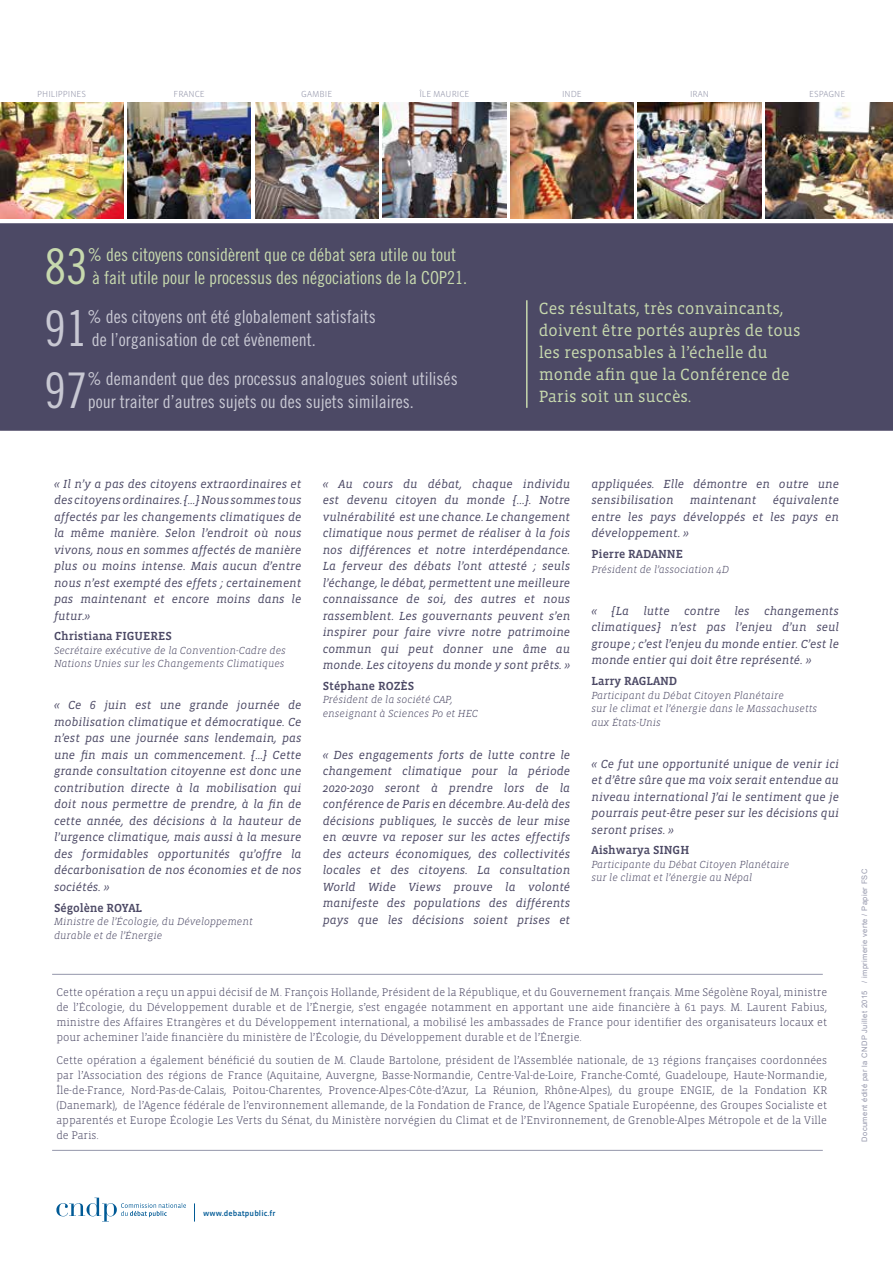
<style>
.page{position:relative;width:893px;height:1263px;background:#fff}
.page>*{position:absolute;margin:0;border:0;box-sizing:border-box;transform-origin:0 0}
.t1{font:49.2px "Trade Gothic Cond Eighteen";color:#c8c8d3}
.t2{font:49.2px "Trade Gothic Cond Eighteen";color:#c7d9ae}
.t3{font:18px/22.5px "Trade Gothic Cond Eighteen";color:#c8c8d3}
.t4{font:18px/22.5px "Trade Gothic Cond Eighteen";color:#c7d9ae}
.t5{font:16.65px/21.9px "Vista Slab OT";color:#c7d9ae}
.t6{font:italic 12px/16.5px "Vista Slab OT";color:#4c4965;text-align:justify}
.t7{font:500 12px "Vista Slab OT";color:#4c4965}
.t8{font:300 11.25px/15px "Vista Slab OT";color:#4c4965;text-align:justify}
.t9{font:italic 300 10.5px/13.5px "Vista Slab OT";color:#4c4965}
.t10{font:300 9px "Vista Sans OT";color:#9496aa}
.t11{font:500 7.8px "Vista Sans OT";letter-spacing:.01em;color:#005a96}
.t12{font:7.5px "Arial";letter-spacing:.05em;color:#9496aa}
</style>
<div class="page">
<div style="left:0;top:223px;width:893px;height:208px;background:#4c4965"></div>
<img style="left:0;top:102px;width:123px;height:116px">
<img style="left:127px;top:102px;width:124px;height:116px">
<img style="left:255px;top:102px;width:124px;height:116px">
<img style="left:383px;top:102px;width:123px;height:116px">
<img style="left:510px;top:102px;width:124px;height:116px">
<img style="left:766px;top:102px;width:127px;height:116px">
<img style="left:638px;top:102px;width:123px;height:116px">
<hr style="left:526px;top:300px;width:2px;height:108px;background:#c7d9ae">
<svg style="left:56px;top:1198px;width:130px;height:23px"></svg>
<svg style="left:194px;top:1203px;width:1px;height:18px"></svg>
<hr style="left:52px;top:974px;width:771px;height:1px;background:#9496aa">
<hr style="left:52px;top:1150px;width:771px;height:1px;background:#9496aa">
<p class="t10" style="left:37px;top:89px;width:50px">PHILIPPINES</p>
<p class="t10" style="left:174px;top:89px;width:33px">FRANCE</p>
<p class="t10" style="left:301px;top:89px;width:32px">GAMBIE</p>
<p class="t10" style="left:419px;top:89px;width:52px">ÎLE MAURICE</p>
<p class="t10" style="left:562px;top:89px;width:21px">INDE</p>
<p class="t10" style="left:690px;top:89px;width:20px">IRAN</p>
<p class="t10" style="left:809px;top:89px;width:38px">ESPAGNE</p>
<h1 class="t2" style="left:44px;top:237px;width:45px">83</h1>
<h2 class="t4" style="left:88px;top:243px;width:380px">% des citoyens considèrent que ce débat sera utile ou tout à fait utile pour le processus des négociations de la COP21.</h2>
<h1 class="t1" style="left:44px;top:299px;width:45px">91</h1>
<h2 class="t3" style="left:88px;top:305px;width:289px">% des citoyens ont été globalement satisfaits de l’organisation de cet évènement.</h2>
<h1 class="t1" style="left:44px;top:361px;width:45px">97</h1>
<h2 class="t3" style="left:88px;top:367px;width:371px">% demandent que des processus analogues soient utilisés pour traiter d’autres sujets ou des sujets similaires.</h2>
<h3 class="t5" style="left:539px;top:298px;width:263px">Ces résultats, très convaincants, doivent être portés auprès de tous les responsables à l’échelle du monde afin que la Conférence de<br>Paris soit un succès.</h3>
<p class="t6" style="left:54px;top:475px;width:249px">« Il n’y a pas des citoyens extraordinaires et des citoyens ordinaires. […] Nous sommes tous affectés par les changements climatiques de la même manière. Selon l’endroit où nous vivons, nous en sommes affectés de manière plus ou moins intense. Mais aucun d’entre nous n’est exempté des effets ; certainement pas maintenant et encore moins dans le futur.»</p>
<p class="t7" style="left:54px;top:630px;width:120px">Christiana FIGUERES</p>
<p class="t9" style="left:54px;top:644px;width:233px">Secrétaire exécutive de la Convention-Cadre des<br>Nations Unies sur les Changements Climatiques</p>
<p class="t6" style="left:54px;top:697px;width:249px">« Ce 6 juin est une grande journée de mobilisation climatique et démocratique. Ce n’est pas une journée sans lendemain, pas une fin mais un commencement. […] Cette grande consultation citoyenne est donc une contribution directe à la mobilisation qui doit nous permettre de prendre, à la fin de cette année, des décisions à la hauteur de l’urgence climatique, mais aussi à la mesure des formidables opportunités qu’offre la décarbonisation de nos économies et de nos sociétés. »</p>
<p class="t7" style="left:54px;top:901px;width:90px">Ségolène ROYAL</p>
<p class="t9" style="left:54px;top:915px;width:200px">Ministre de l’Écologie, du Développement durable et de l’Énergie</p>
<p class="t6" style="left:323px;top:475px;width:249px">« Au cours du débat, chaque individu est devenu citoyen du monde [...]. Notre vulnérabilité est une chance. Le changement climatique nous permet de réaliser à la fois nos différences et notre interdépendance.<br>La ferveur des débats l’ont attesté ; seuls l’échange, le débat, permettent une meilleure connaissance de soi, des autres et nous rassemblent. Les gouvernants peuvent s’en inspirer pour faire vivre notre patrimoine commun qui peut donner une âme au monde. Les citoyens du monde y sont prêts. »</p>
<p class="t7" style="left:323px;top:680px;width:93px">Stéphane ROZÈS</p>
<p class="t9" style="left:323px;top:693px;width:157px">Président de la société CAP, enseignant à Sciences Po et HEC</p>
<p class="t6" style="left:323px;top:747px;width:249px">« Des engagements forts de lutte contre le changement climatique pour la période 2020-2030 seront à prendre lors de la conférence de Paris en décembre. Au-delà des décisions publiques, le succès de leur mise en œuvre va reposer sur les actes effectifs des acteurs économiques, des collectivités locales et des citoyens. La consultation World Wide Views prouve la volonté manifeste des populations des différents pays que les décisions soient prises et</p>
<p class="t6" style="left:591px;top:475px;width:249px">appliquées. Elle démontre en outre une sensibilisation</p>
<p class="t6" style="left:591px;top:492px;width:249px;text-indent:181px">équivalente entre les pays développés et les pays en développement. »</p>
<p class="t7" style="left:591px;top:548px;width:93px">Pierre RADANNE</p>
<p class="t9" style="left:591px;top:563px;width:139px">Président de l’association 4D</p>
<p class="t6" style="left:591px;top:603px;width:249px">« [La lutte contre les changements climatiques] n’est pas l’enjeu d’un seul groupe ; c’est l’enjeu du monde entier. C’est le monde entier qui doit être représenté. »</p>
<p class="t7" style="left:591px;top:675px;width:87px">Larry RAGLAND</p>
<p class="t9" style="left:591px;top:688px;width:227px">Participant du Débat Citoyen Planétaire<br>sur le climat et l’énergie dans le Massachusetts aux États-Unis</p>
<p class="t6" style="left:591px;top:755px;width:249px">« Ce fut une opportunité unique de venir ici et d’être sûre que ma voix serait entendue au niveau international J’ai le sentiment que je pourrais peut-être peser sur les décisions qui seront prises. »</p>
<p class="t7" style="left:591px;top:844px;width:99px">Aishwarya SINGH</p>
<p class="t9" style="left:591px;top:858px;width:199px">Participante du Débat Citoyen Planétaire sur le climat et l’énergie au Népal</p>
<p class="t6" style="left:690px;top:492px;width:68px">maintenant</p>
<p class="t8" style="left:56px;top:985px;width:772px">Cette opération a reçu un appui décisif de M. François Hollande, Président de la République, et du Gouvernement français. Mme Ségolène Royal, ministre de l’Écologie, du Développement durable et de l’Énergie, s’est engagée notamment en apportant une aide financière à 61 pays. M. Laurent Fabius, ministre des Affaires Etrangères et du Développement international, a mobilisé les ambassades de France pour identifier des organisateurs locaux et pour acheminer l’aide financière du ministère de l’Écologie, du Développement durable et de l’Énergie.</p>
<p class="t8" style="left:56px;top:1053px;width:772px">Cette opération a également bénéficié du soutien de M. Claude Bartolone, président de l’Assemblée nationale, de 13 régions françaises coordonnées par l’Association des régions de France (Aquitaine, Auvergne, Basse-Normandie, Centre-Val-de-Loire, Franche-Comté, Guadeloupe, Haute-Normandie, Île-de-France, Nord-Pas-de-Calais, Poitou-Charentes, Provence-Alpes-Côte-d’Azur, La Réunion, Rhône-Alpes), du groupe ENGIE, de la Fondation KR (Danemark), de l’Agence fédérale de l’environnement allemande, de la Fondation de France, de l’Agence Spatiale Européenne, des Groupes Socialiste et apparentés et Europe Écologie Les Verts du Sénat, du Ministère norvégien du Climat et de l’Environnement, de Grenoble-Alpes Métropole et de la Ville de Paris.</p>
<p class="t12" style="left:859px;top:1141px;width:274px;rotate:-90deg">Document édité par la CNDP Juillet 2015 / imprimerie verte / Papier FSC</p>
<p class="t11" style="left:203px;top:1210px;width:74px">www.debatpublic.fr</p>
</div>
